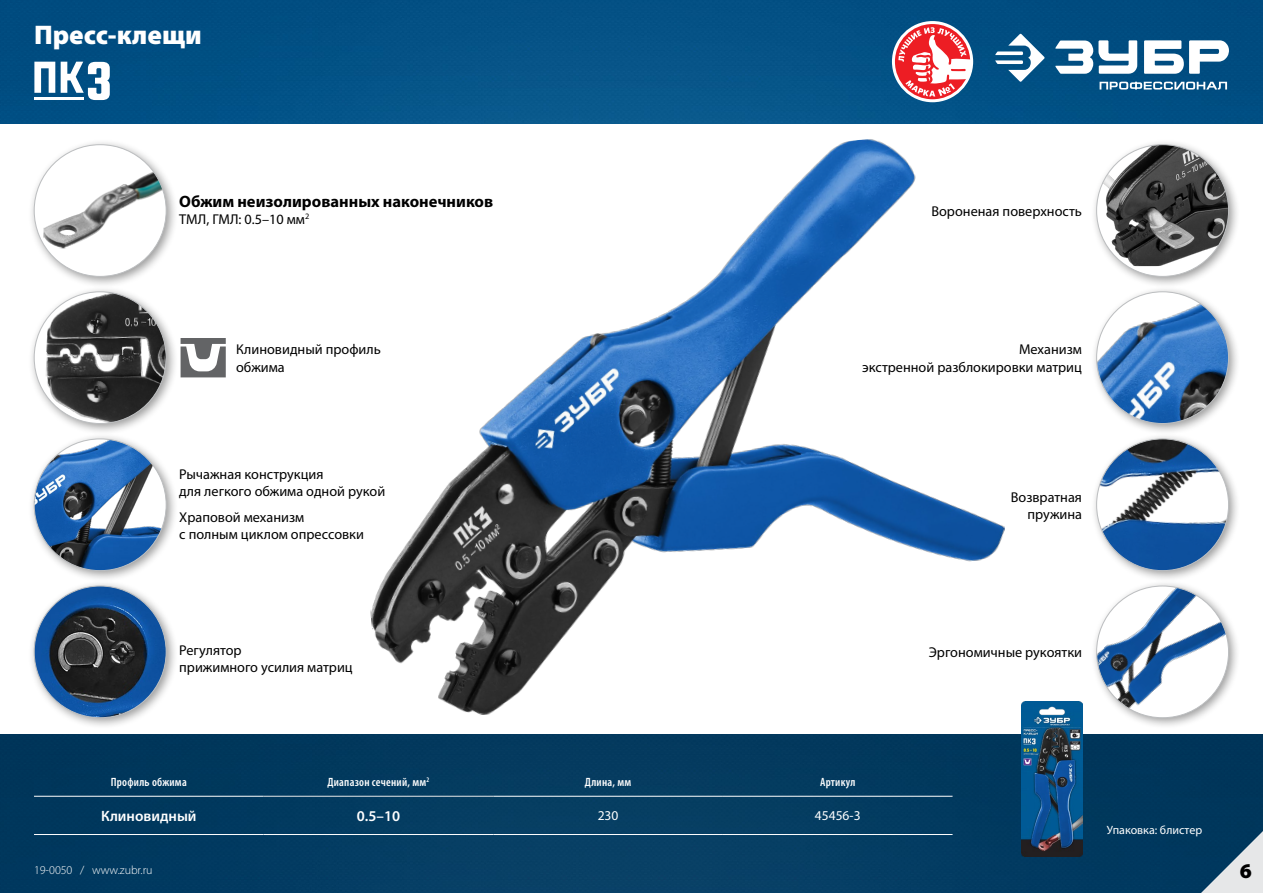
<style>
.page{position:relative;width:1263px;height:893px;background:#fff}
.page>*{position:absolute;margin:0;border:0;box-sizing:border-box;transform-origin:0 0}
.t1{font:900 27px "Myriad Pro";color:#fff}
.t2{font:900 21px "Myriad Pro";color:#000}
.t3{font:700 16.5px "Myriad Pro";color:#000}
.t4{font:600 15px "Myriad Pro";color:#fff}
.t5{font:14.25px/17.1px "Myriad Pro";color:#000}
.t6{font:13.5px "Myriad Pro";color:#fff}
.t7{font:600 condensed 12px "Myriad Pro";letter-spacing:.02em;color:#fff}
.t8{font:300 12px "Myriad Pro";letter-spacing:-.005em;color:#fff}
.t9{font:12px "Myriad Pro";color:#fff}
</style>
<div class="page">
<div style="left:1px;top:735px;width:1262px;height:158px;background:#023a5f"></div>
<div style="left:0;top:0;width:1263px;height:123px;background:#025185"></div>
<div style="left:1090px;top:432px;width:151px;height:151px;background:#000;opacity:.4"></div>
<img style="left:1096px;top:439px;width:132px;height:132px;border-radius:66px">
<div style="left:1090px;top:579px;width:151px;height:151px;background:#000;opacity:.4"></div>
<img style="left:1097px;top:587px;width:129px;height:126px">
<div style="left:1090px;top:138px;width:151px;height:151px;background:#000;opacity:.4"></div>
<div style="left:1096px;top:145px;width:132px;height:131px;background:#fff;border-radius:50%"></div>
<img style="left:1096px;top:145px;width:132px;height:121px">
<div style="left:1090px;top:285px;width:151px;height:151px;background:#000;opacity:.4"></div>
<img style="left:1096px;top:292px;width:132px;height:131px;border-radius:66px">
<div style="left:28px;top:285px;width:151px;height:151px;background:#000;opacity:.4"></div>
<div style="left:34px;top:292px;width:132px;height:131px;background:#fff;border-radius:50%"></div>
<img style="left:45px;top:292px;width:121px;height:131px">
<div style="left:28px;top:432px;width:151px;height:151px;background:#000;opacity:.4"></div>
<img style="left:34px;top:439px;width:132px;height:132px;border-radius:66px">
<hr style="left:264px;top:796px;width:229px;height:1px;background:#e6e7e8">
<hr style="left:34px;top:796px;width:230px;height:1px;background:#fff">
<hr style="left:493px;top:796px;width:230px;height:1px;background:#fff">
<hr style="left:723px;top:796px;width:229px;height:1px;background:#fff">
<hr style="left:34px;top:834px;width:230px;height:1px;background:#fff">
<hr style="left:264px;top:834px;width:229px;height:1px;background:#fff">
<hr style="left:493px;top:834px;width:230px;height:1px;background:#fff">
<hr style="left:723px;top:834px;width:229px;height:1px;background:#fff">
<svg style="left:1201px;top:831px;width:62px;height:62px"></svg>
<div style="left:28px;top:579px;width:151px;height:151px;background:#000;opacity:.4"></div>
<img style="left:34px;top:586px;width:132px;height:132px;border-radius:66px">
<svg style="left:892px;top:21px;width:81px;height:81px"></svg>
<div style="left:895px;top:24px;width:75px;height:75px;background:#ed1d24;border-radius:50%"></div>
<svg style="left:898px;top:27px;width:74px;height:70px"></svg>
<svg style="left:1099px;top:82px;width:128px;height:8px"></svg>
<svg style="left:995px;top:34px;width:50px;height:48px"></svg>
<svg style="left:1054px;top:40px;width:175px;height:34px"></svg>
<div style="left:28px;top:138px;width:151px;height:151px;background:#000;opacity:.4"></div>
<div style="left:34px;top:145px;width:132px;height:131px;background:#fff;border-radius:50%"></div>
<img style="left:43px;top:145px;width:123px;height:105px">
<svg style="left:34px;top:62px;width:21px;height:31px"></svg>
<svg style="left:61px;top:62px;width:49px;height:38px"></svg>
<hr style="left:34px;top:98px;width:50px;height:2px;background:#fff">
<img style="left:370px;top:139px;width:635px;height:576px">
<svg style="left:180px;top:338px;width:46px;height:40px"></svg>
<img style="left:1021px;top:701px;width:61px;height:155px">
<h1 class="t1" style="left:34px;top:17px;width:169px">Пресс-клещи</h1>
<p class="t3" style="left:179px;top:191px;width:315px">Обжим неизолированных наконечников</p>
<p class="t5" style="left:179px;top:210px;width:132px">ТМЛ, ГМЛ: 0.5–10 мм<sup>2</sup></p>
<p class="t5" style="left:236px;top:341px;width:146px">Клиновидный профиль обжима</p>
<p class="t5" style="left:179px;top:466px;width:207px">Рычажная конструкция<br>для легкого обжима одной рукой</p>
<p class="t5" style="left:179px;top:508px;width:186px">Храповой механизм<br>с полным циклом опрессовки</p>
<p class="t5" style="left:179px;top:641px;width:175px">Регулятор<br>прижимного усилия матриц</p>
<p class="t5" style="left:931px;top:202px;width:152px">Вороненая поверхность</p>
<p class="t5" style="left:862px;top:341px;width:221px;text-align:right">Механизм<br>экстренной разблокировки матриц</p>
<p class="t5" style="left:1011px;top:488px;width:73px;text-align:right">Возвратная пружина</p>
<p class="t5" style="left:929px;top:644px;width:155px">Эргономичные рукоятки</p>
<p class="t7" style="left:111px;top:775px;width:77px">Профиль обжима</p>
<p class="t7" style="left:327px;top:775px;width:103px">Диапазон сечений, мм<sup>2</sup></p>
<p class="t7" style="left:585px;top:775px;width:48px">Длина, мм</p>
<p class="t7" style="left:820px;top:775px;width:37px">Артикул</p>
<p class="t4" style="left:101px;top:806px;width:97px">Клиновидный</p>
<p class="t4" style="left:357px;top:806px;width:45px">0.5–10</p>
<p class="t6" style="left:598px;top:808px;width:22px">230</p>
<p class="t6" style="left:815px;top:808px;width:47px">45456-3</p>
<p class="t9" style="left:1107px;top:823px;width:97px">Упаковка: блистер</p>
<p class="t8" style="left:34px;top:862px;width:120px">19-0050 / www.zubr.ru</p>
<h2 class="t2" style="left:1240px;top:856px;width:14px">6</h2>
</div>
